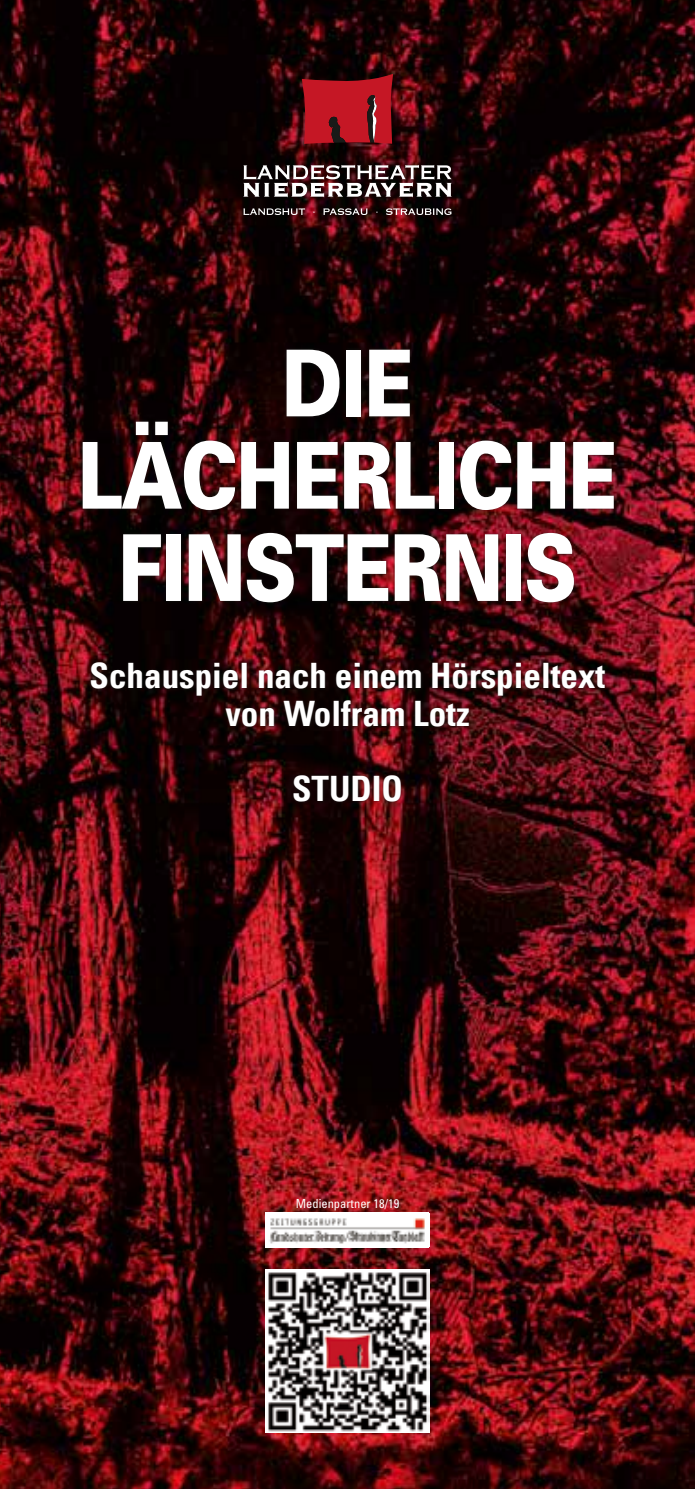
<style>
.page{position:relative;width:695px;height:1489px;background:#fff}
.page>*{position:absolute;margin:0;border:0;box-sizing:border-box;transform-origin:0 0}
.t1{font:900 92.25px/92.2px "Univers";letter-spacing:-.025em;color:#fff;text-align:center;scale:.8 1}
.t2{font:35px/37.5px "Univers Com 67 Bold Cond";color:#fff;text-align:center}
.t3{font:condensed 12.5px "Univers";color:#fff}
</style>
<div class="page">
<img style="left:0;top:0;width:694px;height:1488px">
<div style="left:259px;top:1206px;width:179px;height:50px;background:#1a1a18;opacity:.15"></div>
<div style="left:266px;top:1212px;width:163px;height:35px;background:#fff"></div>
<img style="left:269px;top:1218px;width:156px;height:26px">
<div style="left:79px;top:347px;width:537px;height:456px;background:#1a1a18;opacity:.75"></div>
<img style="left:266px;top:1269px;width:163px;height:162px">
<svg style="left:243px;top:165px;width:208px;height:32px"></svg>
<svg style="left:243px;top:208px;width:62px;height:7px"></svg>
<svg style="left:323px;top:208px;width:44px;height:7px"></svg>
<svg style="left:386px;top:208px;width:65px;height:7px"></svg>
<svg style="left:302px;top:74px;width:91px;height:70px;background:#a31722"></svg>
<h1 class="t1" style="left:78px;top:335px;width:675px">DIE<br>LÄCHERLICHE<br>FINSTERNIS</h1>
<p class="t2" style="left:90px;top:657px;width:517px">Schauspiel nach einem Hörspieltext von Wolfram Lotz</p>
<p class="t2" style="left:292px;top:769px;width:112px">STUDIO</p>
<p class="t3" style="left:296px;top:1195px;width:105px">Medienpartner 18/19</p>
</div>
